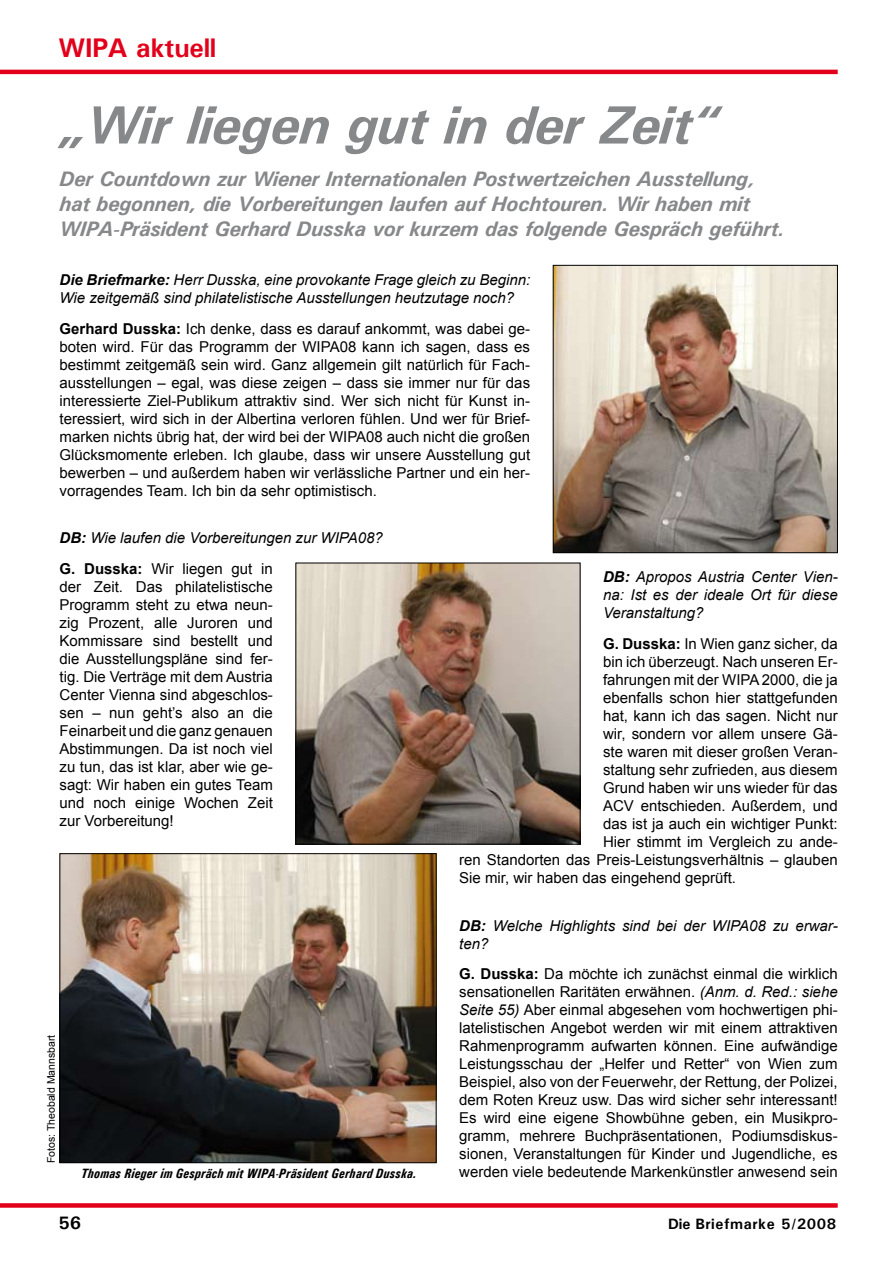
<style>
.page{position:relative;width:893px;height:1263px;background:#fff}
.page>*{position:absolute;margin:0;border:0;box-sizing:border-box;transform-origin:0 0}
.t1{font:italic 700 54px "Univers";letter-spacing:-.01em;color:#87888a}
.t2{font:700 27px "Univers";letter-spacing:-.01em;color:#e2001a}
.t3{font:italic 700 21px/25.2px "Univers";letter-spacing:-.01em;color:#87888a}
.t4{font:700 18px "Univers";color:#000}
.t5{font:15px/18px "Arial";color:#000;text-align:justify}
.t6{font:italic 15px/18px "Arial";color:#000}
.t7{font:700 15px "Univers";letter-spacing:.04em;color:#000}
.t8{font:italic 700 condensed 13.5px "Univers";letter-spacing:.01em;color:#000}
.t9{font:10.5px "Arial";color:#000}
.s1{font-weight:700}
.s2{font-weight:700;font-style:normal}
.s3{font-style:normal}
.s4{font-style:italic}
</style>
<div class="page">
<div style="left:0;top:1203px;width:838px;height:5px;background:#e2001a"></div>
<hr style="left:0;top:70px;width:838px;height:4px;background:#e2001a">
<img style="left:555px;top:267px;width:281px;height:284px">
<div style="left:553px;top:265px;width:285px;height:288px;border:1px solid #000"></div>
<img style="left:298px;top:565px;width:280px;height:277px">
<div style="left:296px;top:563px;width:284px;height:281px;border:1px solid #000"></div>
<img style="left:62px;top:855px;width:372px;height:306px">
<div style="left:60px;top:853px;width:376px;height:310px;border:1px solid #000"></div>
<h2 class="t2" style="left:58px;top:30px;width:159px">WIPA aktuell</h2>
<h1 class="t1" style="left:60px;top:91px;width:660px">„Wir liegen gut in der Zeit“</h1>
<h3 class="t3" style="left:60px;top:166px;width:727px">Der Countdown zur Wiener Internationalen Postwertzeichen Ausstellung‚ hat begonnen, die Vorbereitungen laufen auf Hochtouren. Wir haben mit<br>WIPA-Präsident Gerhard Dusska vor kurzem das folgende Gespräch geführt.</h3>
<p class="t6" style="left:60px;top:271px;width:472px"><span class="s1">Die Briefmarke:</span> Herr Dusska, eine provokante Frage gleich zu Beginn:<br>Wie zeitgemäß sind philatelistische Ausstellungen heutzutage noch?</p>
<p class="t5" style="left:60px;top:320px;width:472px"><span class="s1">Gerhard Dusska:</span> Ich denke, dass es darauf ankommt, was dabei ge&shy;boten wird. Für das Programm der WIPA08 kann ich sagen, dass es bestimmt zeitgemäß sein wird. Ganz allgemein gilt natürlich für Fach&shy;ausstellungen – egal, was diese zeigen – dass sie immer nur für das interessierte Ziel-Publikum attraktiv sind. Wer sich nicht für Kunst in&shy;teressiert, wird sich in der Albertina verloren fühlen. Und wer für Brief&shy;marken nichts übrig hat, der wird bei der WIPA08 auch nicht die großen Glücksmomente erleben. Ich glaube, dass wir unsere Ausstellung gut bewerben – und außerdem haben wir verlässliche Partner und ein her&shy;vorragendes Team. Ich bin da sehr optimistisch.</p>
<p class="t6" style="left:60px;top:523px;width:325px;line-height:30.8px"><span class="s1">DB:</span> Wie laufen die Vorbereitungen zur WIPA08?<br><span class="s2">G. Dusska:</span> <span class="s3">Wir liegen gut in</span></p>
<p class="t5" style="left:60px;top:578px;width:215px">der Zeit. Das philatelistische Programm steht zu etwa neun&shy;zig Prozent, alle Juroren und Kommissare sind bestellt und die Ausstellungspläne sind fer&shy;tig. Die Verträge mit dem Austria Center Vienna sind abgeschlos&shy;sen – nun geht’s also an die Feinarbeit und die ganz genauen Abstimmungen. Da ist noch viel zu tun, das ist klar, aber wie ge&shy;sagt: Wir haben ein gutes Team und noch einige Wochen Zeit zur Vorbereitung!</p>
<p class="t6" style="left:603px;top:568px;width:236px;text-align:justify"><span class="s1">DB:</span> Apropos Austria Center Vien&shy;na: Ist es der ideale Ort für diese Veranstaltung?</p>
<p class="t5" style="left:603px;top:635px;width:236px"><span class="s1">G. Dusska:</span> In Wien ganz sicher, da</p>
<p class="t5" style="left:603px;top:653px;width:236px">bin ich überzeugt. Nach unseren Er-</p>
<p class="t5" style="left:603px;top:671px;width:236px">fahrungen mit der WIPA 2000, die ja</p>
<p class="t5" style="left:603px;top:689px;width:236px">ebenfalls schon hier stattgefunden</p>
<p class="t5" style="left:603px;top:707px;width:236px">hat, kann ich das sagen. Nicht nur</p>
<p class="t5" style="left:603px;top:725px;width:236px">wir, sondern vor allem unsere Gä-</p>
<p class="t5" style="left:603px;top:743px;width:236px">ste waren mit dieser großen Veran-</p>
<p class="t5" style="left:603px;top:761px;width:236px">staltung sehr zufrieden, aus diesem</p>
<p class="t5" style="left:603px;top:779px;width:236px">Grund haben wir uns wieder für das</p>
<p class="t5" style="left:603px;top:797px;width:236px">ACV entschieden. Außerdem, und</p>
<p class="t5" style="left:603px;top:815px;width:236px">das ist ja auch ein wichtiger Punkt:</p>
<p class="t5" style="left:603px;top:833px;width:236px">Hier stimmt im Vergleich zu ande-</p>
<p class="t5" style="left:459px;top:851px;width:380px">ren Standorten das Preis-Leistungsverhältnis – glauben</p>
<p class="t5" style="left:459px;top:869px;width:278px">Sie mir, wir haben das eingehend geprüft.</p>
<p class="t6" style="left:459px;top:917px;width:380px"><span class="s1">DB:</span> Welche Highlights sind bei der WIPA08 zu erwar&shy;ten?</p>
<p class="t5" style="left:459px;top:965px;width:380px"><span class="s1">G. Dusska:</span> Da möchte ich zunächst einmal die wirklich sensationellen Raritäten erwähnen. <span class="s4">(Anm. d. Red.: siehe Seite 55)</span> Aber einmal abgesehen vom hochwertigen phi&shy;latelistischen Angebot werden wir mit einem attraktiven Rahmenprogramm aufwarten können. Eine aufwändige Leistungsschau der „Helfer und Retter“ von Wien zum Beispiel, also von der Feuerwehr, der Rettung, der Polizei, dem Roten Kreuz usw. Das wird sicher sehr interessant!<br>Es wird eine eigene Showbühne geben, ein Musikpro&shy;gramm, mehrere Buchpräsentationen, Podiumsdiskus&shy;sionen, Veranstaltungen für Kinder und Jugendliche, es</p>
<p class="t9" style="left:44px;top:1163px;width:130px;rotate:-90deg">Fotos: Theobald Mannsbart</p>
<p class="t8" style="left:81px;top:1165px;width:337px">Thomas Rieger im Gespräch mit WIPA-Präsident Gerhard Dusska.</p>
<p class="t5" style="left:459px;top:1163px;width:380px">werden viele bedeutende Markenkünstler anwesend sein</p>
<p class="t4" style="left:58px;top:1211px;width:24px">56</p>
<p class="t7" style="left:668px;top:1214px;width:170px">Die Briefmarke 5/2008</p>
</div>
